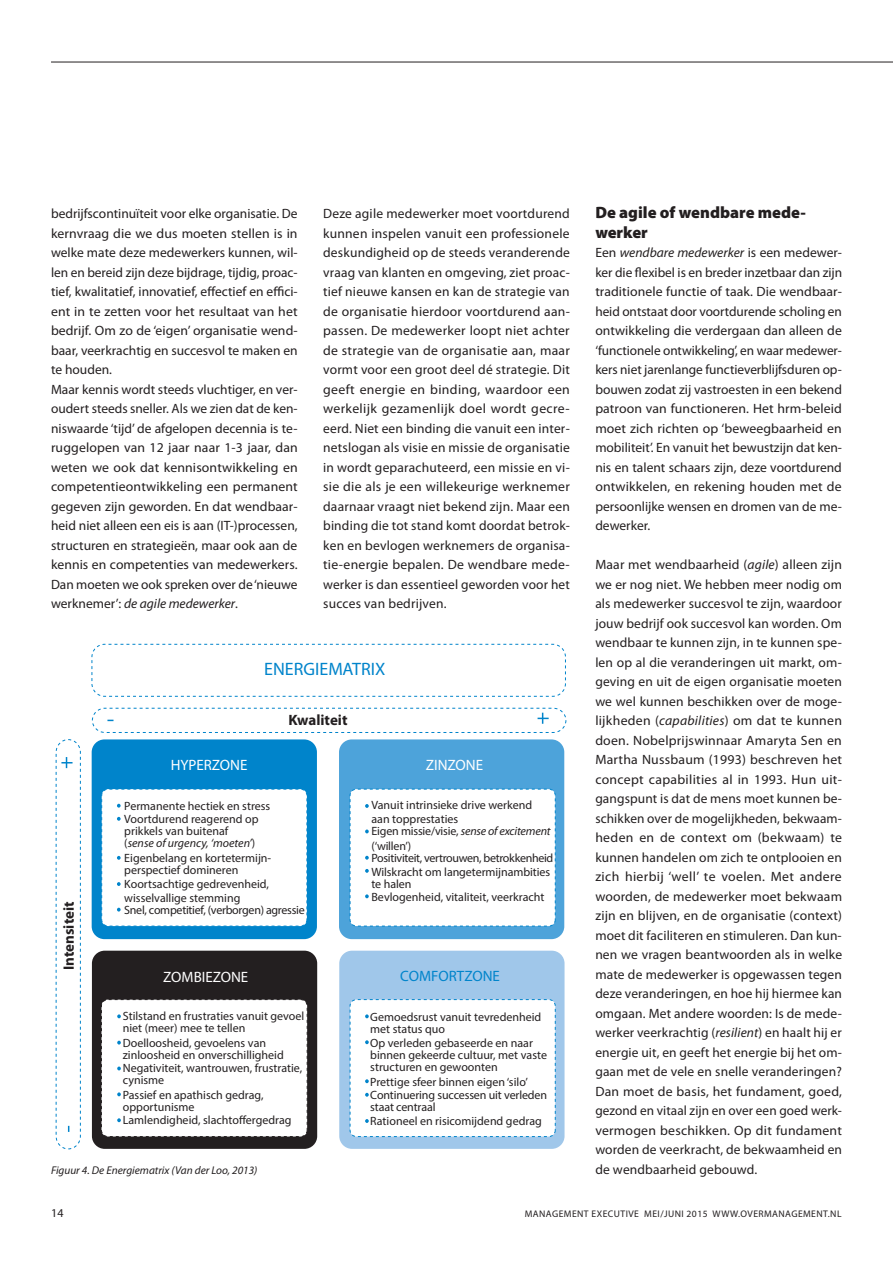
<style>
.page{position:relative;width:893px;height:1263px;background:#fff}
.page>*{position:absolute;margin:0;border:0;box-sizing:border-box;transform-origin:0 0}
.t1{font:18px "Myriad Pro";color:#0084cb}
.t2{font:900 16.5px/19.5px "Myriad Pro";color:#231f20}
.t3{font:15px "Myriad Pro";color:#fff}
.t4{font:700 15px "Myriad Pro";color:#231f20}
.t5{font:15px "Myriad Pro";color:#0084cb}
.t6{font:13.5px/19.5px "Myriad Pro";color:#231f20;text-align:justify}
.t7{font:12px/12px "Myriad Pro";color:#231f20}
.t8{font:12px/13.5px "Myriad Pro";letter-spacing:-.02em;color:#231f20}
.t9{font:12px "Myriad Pro";letter-spacing:-.025em;color:#231f20}
.t10{font:italic 11.25px "Myriad Pro";color:#231f20}
.t11{font:9.6px "Myriad Pro";letter-spacing:.045em;color:#231f20}
.s1{font-style:italic}
.s2{font-family:"Adobe Garamond Pro";font-weight:600}
</style>
<div class="page">
<hr style="left:51px;top:62px;width:842px;height:1px;background:#231f20">
<div style="left:92px;top:644px;width:474px;height:53px;border:1px dashed #0084cb;border-radius:13px"></div>
<div style="left:92px;top:739px;width:225px;height:200px;background:#0084cb;border-radius:13px"></div>
<div style="left:339px;top:739px;width:225px;height:200px;background:#4da3da;border-radius:13px"></div>
<div style="left:339px;top:951px;width:225px;height:198px;background:#a0c7ea;border-radius:13px"></div>
<div style="left:92px;top:951px;width:225px;height:198px;background:#231f20;border-radius:13px"></div>
<div style="left:102px;top:789px;width:205px;height:137px;background:#fff;border-radius:6px"></div>
<div style="left:101px;top:789px;width:206px;height:137px;border:1px dashed #0084cb;border-radius:6px"></div>
<div style="left:350px;top:789px;width:205px;height:137px;background:#fff;border-radius:6px"></div>
<div style="left:350px;top:789px;width:206px;height:137px;border:1px dashed #0084cb;border-radius:6px"></div>
<div style="left:350px;top:999px;width:205px;height:137px;background:#fff;border-radius:6px"></div>
<div style="left:350px;top:999px;width:206px;height:138px;border:1px dashed #0084cb;border-radius:6px"></div>
<div style="left:101px;top:999px;width:206px;height:137px;background:#fff;border-radius:6px"></div>
<div style="left:101px;top:999px;width:207px;height:138px;border:1px dashed #231f20;border-radius:6px"></div>
<svg style="left:92px;top:707px;width:475px;height:26px"></svg>
<svg style="left:55px;top:739px;width:26px;height:411px"></svg>
<svg style="left:117px;top:804px;width:4px;height:4px"></svg>
<svg style="left:365px;top:804px;width:4px;height:4px"></svg>
<svg style="left:365px;top:829px;width:4px;height:4px"></svg>
<svg style="left:365px;top:856px;width:4px;height:4px"></svg>
<svg style="left:117px;top:1014px;width:4px;height:4px"></svg>
<svg style="left:365px;top:1014px;width:4px;height:4px"></svg>
<svg style="left:365px;top:1040px;width:4px;height:4px"></svg>
<svg style="left:365px;top:1079px;width:4px;height:4px"></svg>
<svg style="left:365px;top:1093px;width:4px;height:4px"></svg>
<svg style="left:365px;top:1119px;width:4px;height:4px"></svg>
<svg style="left:117px;top:1041px;width:4px;height:3px"></svg>
<svg style="left:117px;top:1066px;width:4px;height:4px"></svg>
<svg style="left:117px;top:1092px;width:4px;height:4px"></svg>
<svg style="left:117px;top:1118px;width:4px;height:4px"></svg>
<svg style="left:365px;top:869px;width:4px;height:4px"></svg>
<svg style="left:365px;top:894px;width:4px;height:4px"></svg>
<svg style="left:117px;top:817px;width:4px;height:4px"></svg>
<svg style="left:117px;top:856px;width:4px;height:4px"></svg>
<svg style="left:117px;top:882px;width:4px;height:4px"></svg>
<svg style="left:117px;top:908px;width:4px;height:3px"></svg>
<p class="t6" style="left:323px;top:205px;width:248px">Deze agile medewerker moet voortdurend kunnen inspelen vanuit een professionele deskundigheid op de steeds veranderende vraag van klanten en omgeving, ziet proac&shy;tief nieuwe kansen en kan de strategie van de organisatie hierdoor voortdurend aan&shy;passen. De medewerker loopt niet achter de strategie van de organisatie aan, maar vormt voor een groot deel dé strategie. Dit geeft energie en binding, waardoor een werkelijk gezamenlijk doel wordt gecre&shy;eerd. Niet een binding die vanuit een inter&shy;netslogan als visie en missie de organisatie in wordt geparachuteerd, een missie en vi&shy;sie die als je een willekeurige werknemer daarnaar vraagt niet bekend zijn. Maar een binding die tot stand komt doordat betrok&shy;ken en bevlogen werknemers de organisa&shy;tie-energie bepalen. De wendbare mede&shy;werker is dan essentieel geworden voor het succes van bedrijven.</p>
<p class="t2" style="left:595px;top:203px;width:212px">De agile of wendbare mede&shy;werker</p>
<p class="t6" style="left:51px;top:205px;width:248px;text-align:left">bedrijfscontinuïteit voor elke organisatie. De kernvraag die we dus moeten stellen is in welke mate deze medewerkers kunnen, wil&shy;len en bereid zijn deze bijdrage, tijdig, proac&shy;tief, kwalitatief, innovatief, effectief en effici&shy;ent in te zetten voor het resultaat van het bedrijf. Om zo de ‘eigen’ organisatie wend&shy;baar, veerkrachtig en succesvol te maken en te houden.<br>Maar kennis wordt steeds vluchtiger, en ver&shy;oudert steeds sneller. Als we zien dat de ken&shy;niswaarde ‘tijd’ de afgelopen decennia is te&shy;ruggelopen van 12 jaar naar 1-3 jaar, dan weten we ook dat kennisontwikkeling en competentieontwikkeling een permanent gegeven zijn geworden. En dat wendbaar&shy;heid niet alleen een eis is aan (IT-)processen, structuren en strategieën, maar ook aan de kennis en competenties van medewerkers.<br>Dan moeten we ook spreken over de ‘nieuwe werknemer’: <span class="s1">de agile medewerker</span>.</p>
<p class="t6" style="left:595px;top:244px;width:248px">Een <span class="s1">wendbare medewerker</span> is een medewer&shy;ker die flexibel is en breder inzetbaar dan zijn traditionele functie of taak. Die wendbaar&shy;heid ontstaat door voortdurende scholing en ontwikkeling die verdergaan dan alleen de ‘functionele ontwikkeling’, en waar medewer&shy;kers niet jarenlange functieverblijfsduren op&shy;bouwen zodat zij vastroesten in een bekend patroon van functioneren. Het hrm-beleid moet zich richten op ‘beweegbaarheid en mobiliteit’. En vanuit het bewustzijn dat ken&shy;nis en talent schaars zijn, deze voortdurend ontwikkelen, en rekening houden met de persoonlijke wensen en dromen van de me&shy;dewerker.</p>
<p class="t6" style="left:595px;top:556px;width:248px">Maar met wendbaarheid (<span class="s1">agile</span>) alleen zijn we er nog niet. We hebben meer nodig om als medewerker succesvol te zijn, waardoor jouw bedrijf ook succesvol kan worden. Om wendbaar te kunnen zijn, in te kunnen spe&shy;len op al die veranderingen uit markt, om&shy;geving en uit de eigen organisatie moeten we wel kunnen beschikken over de moge&shy;lijkheden (<span class="s1">capabilities</span>) om dat te kunnen doen. Nobelprijswinnaar Amaryta Sen en Martha Nussbaum (1993) beschreven het concept capabilities al in 1993. Hun uit&shy;gangspunt is dat de mens moet kunnen be&shy;schikken over de mogelijkheden, bekwaam&shy;heden en de context om (bekwaam) te kunnen handelen om zich te ontplooien en zich hierbij ‘well’ te voelen. Met andere woorden, de medewerker moet bekwaam zijn en blijven, en de organisatie (context) moet dit faciliteren en stimuleren. Dan kun&shy;nen we vragen beantwoorden als in welke mate de medewerker is opgewassen tegen deze veranderingen, en hoe hij hiermee kan omgaan. Met andere woorden: Is de mede&shy;werker veerkrachtig (<span class="s1">resilient</span>) en haalt hij er energie uit, en geeft het energie bij het om&shy;gaan met de vele en snelle veranderingen?<br>Dan moet de basis, het fundament, goed, gezond en vitaal zijn en over een goed werk&shy;vermogen beschikken. Op dit fundament worden de veerkracht, de bekwaamheid en de wendbaarheid gebouwd.</p>
<h1 class="t1" style="left:264px;top:663px;width:123px">ENERGIEMATRIX</h1>
<p class="t4" style="left:289px;top:715px;width:61px">Kwaliteit</p>
<p class="t3" style="left:426px;top:760px;width:59px">ZINZONE</p>
<p class="t7" style="left:371px;top:799px;width:162px;line-height:14.4px">Vanuit intrinsieke drive werkend aan topprestaties</p>
<p class="t7" style="left:371px;top:825px;width:181px;line-height:14.4px">Eigen missie/visie, <span class="s1">sense of excitement </span>(‘willen’)</p>
<p class="t8" style="left:371px;top:852px;width:183px">Positiviteit, vertrouwen, betrokkenheid<br>Wilskracht om langetermijnambities</p>
<p class="t7" style="left:371px;top:878px;width:175px;line-height:13.5px">te halen<br>Bevlogenheid, vitaliteit, veerkracht</p>
<p class="t3" style="left:171px;top:760px;width:78px">HYPERZONE</p>
<p class="t7" style="left:124px;top:801px;width:148px">Permanente hectiek en stress<br>Voortdurend reagerend op prikkels van buitenaf<br>(<span class="s1">sense of urgency, ‘moeten’</span>)</p>
<p class="t7" style="left:124px;top:853px;width:148px">Eigenbelang en kortetermijn&shy;perspectief domineren</p>
<p class="t7" style="left:124px;top:878px;width:146px;line-height:14.4px">Koortsachtige gedrevenheid, wisselvallige stemming</p>
<p class="t9" style="left:124px;top:905px;width:182px">Snel, competitief, (verborgen) agressie</p>
<p class="t4" style="left:64px;top:970px;width:70px;rotate:-90deg">Intensiteit</p>
<p class="t5" style="left:400px;top:970px;width:101px">COMFORTZONE</p>
<p class="t7" style="left:370px;top:1012px;width:173px">Gemoedsrust vanuit tevredenheid met status quo</p>
<p class="t7" style="left:370px;top:1038px;width:178px">Op verleden gebaseerde en naar binnen gekeerde cultuur, met vaste structuren en gewoonten</p>
<p class="t7" style="left:370px;top:1076px;width:178px;line-height:13.5px">Prettige sfeer binnen eigen ‘silo’<br>Continuering successen uit verleden</p>
<p class="t7" style="left:370px;top:1101px;width:173px;line-height:13.5px">staat centraal<br>Rationeel en risicomijdend gedrag</p>
<p class="t3" style="left:163px;top:971px;width:87px">ZOMBIEZONE</p>
<p class="t7" style="left:123px;top:1011px;width:183px">Stilstand en frustraties vanuit gevoel niet (meer) mee te tellen</p>
<p class="t7" style="left:123px;top:1038px;width:163px">Doelloosheid, gevoelens van zinloosheid en onverschilligheid</p>
<p class="t7" style="left:123px;top:1063px;width:181px">Negativiteit, wantrouwen, frustratie, cynisme</p>
<p class="t7" style="left:123px;top:1090px;width:170px">Passief en apathisch gedrag, opportunisme<br>Lamlendigheid, slachtoffergedrag</p>
<p class="t10" style="left:51px;top:1166px;width:208px">Figuur 4. De Energiematrix (Van der Loo, 2013)</p>
<p class="t7" style="left:51px;top:1208px;width:14px">14</p>
<p class="t11" style="left:525px;top:1210px;width:318px"><span class="s2">MANAGEMENT EXECUTIVE</span> MEI/JUNI 2015 WWW.OVERMANAGEMENT.NL</p>
</div>
